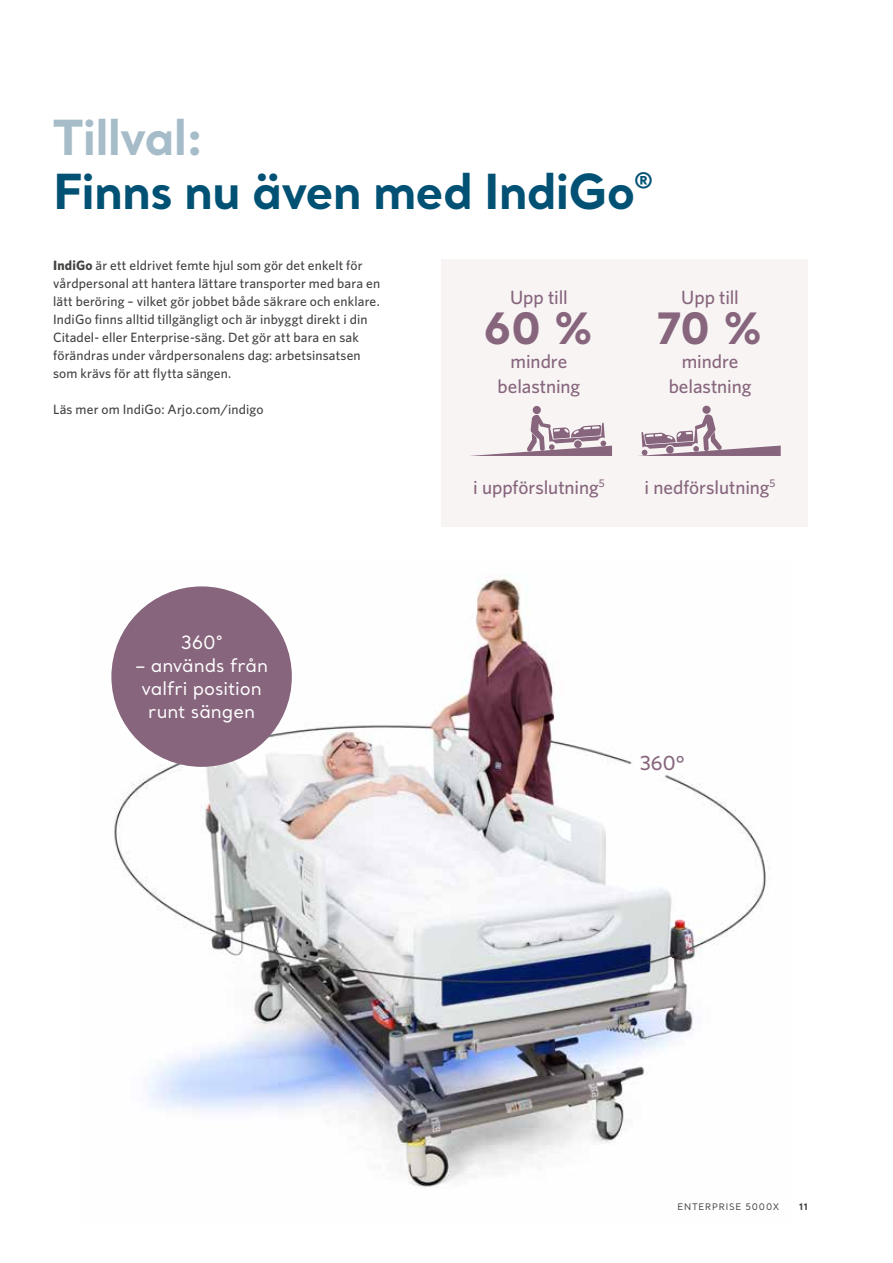
<style>
.page{position:relative;width:893px;height:1263px;background:#fff}
.page>*{position:absolute;margin:0;border:0;box-sizing:border-box;transform-origin:0 0}
.t1{font:700 48px/54px "Santral";letter-spacing:-.015em;color:#015174}
.t2{font:700 42.9px "Santral";color:#87657d}
.t3{font:500 20.85px "Whitney";color:#87657d}
.t4{font:500 19.2px/25.5px "Whitney";letter-spacing:-.005em;color:#87657d;text-align:center}
.t5{font:18.3px/22.8px "Santral";letter-spacing:-.005em;color:#fff;text-align:center}
.t6{font:500 13.5px/18px "Whitney";letter-spacing:.01em;color:#434342}
.t7{font:9px "Santral";letter-spacing:.09em;color:#434342}
.t8{font:700 9px "Santral";color:#434342}
.s1{color:#a7bcc9}
.s2{font-weight:700}
</style>
<div class="page">
<img style="left:114px;top:576px;width:656px;height:611px">
<div style="left:441px;top:259px;width:367px;height:268px;background:#f7f4f3"></div>
<div style="left:533px;top:406px;width:8px;height:8px;background:#87657d;border-radius:50%"></div>
<svg style="left:470px;top:415px;width:142px;height:41px"></svg>
<svg style="left:638px;top:414px;width:143px;height:42px"></svg>
<svg style="left:702px;top:405px;width:9px;height:9px"></svg>
<div style="left:111px;top:586px;width:181px;height:181px;background:#87657d;border-radius:50%"></div>
<h1 class="t1" style="left:53px;top:109px;width:602px"><span class="s1">Tillval:<br></span>Finns nu även med IndiGo<sup>®</sup></h1>
<p class="t6" style="left:53px;top:256px;width:328px"><span class="s2">IndiGo</span> är ett eldrivet femte hjul som gör det enkelt för vårdpersonal att hantera lättare transporter med bara en lätt beröring – vilket gör jobbet både säkrare och enklare.<br>IndiGo finns alltid tillgängligt och är inbyggt direkt i din Citadel- eller Enterprise-säng. Det gör att bara en sak förändras under vårdpersonalens dag: arbetsinsatsen som krävs för att flytta sängen.</p>
<p class="t6" style="left:53px;top:400px;width:212px">Läs mer om IndiGo: Arjo.com/indigo</p>
<h3 class="t5" style="left:181px;top:631px;width:43px">360°</h3>
<h3 class="t5" style="left:135px;top:654px;width:135px">– används från valfri position runt sängen</h3>
<h3 class="t4" style="left:510px;top:284px;width:59px">Upp till</h3>
<h2 class="t2" style="left:484px;top:299px;width:112px">60 %</h2>
<h3 class="t4" style="left:498px;top:348px;width:84px">mindre belastning</h3>
<h3 class="t4" style="left:681px;top:284px;width:59px">Upp till</h3>
<h2 class="t2" style="left:657px;top:299px;width:108px">70 %</h2>
<h3 class="t4" style="left:669px;top:348px;width:84px">mindre belastning</h3>
<h3 class="t4" style="left:473px;top:474px;width:133px">i uppförslutning<sup>5</sup></h3>
<h3 class="t4" style="left:645px;top:474px;width:132px">i nedförslutning<sup>5</sup></h3>
<h3 class="t3" style="left:640px;top:749px;width:46px">360°</h3>
<p class="t7" style="left:677px;top:1201px;width:103px">ENTERPRISE 5000X</p>
<p class="t8" style="left:799px;top:1200px;width:10px">11</p>
</div>
